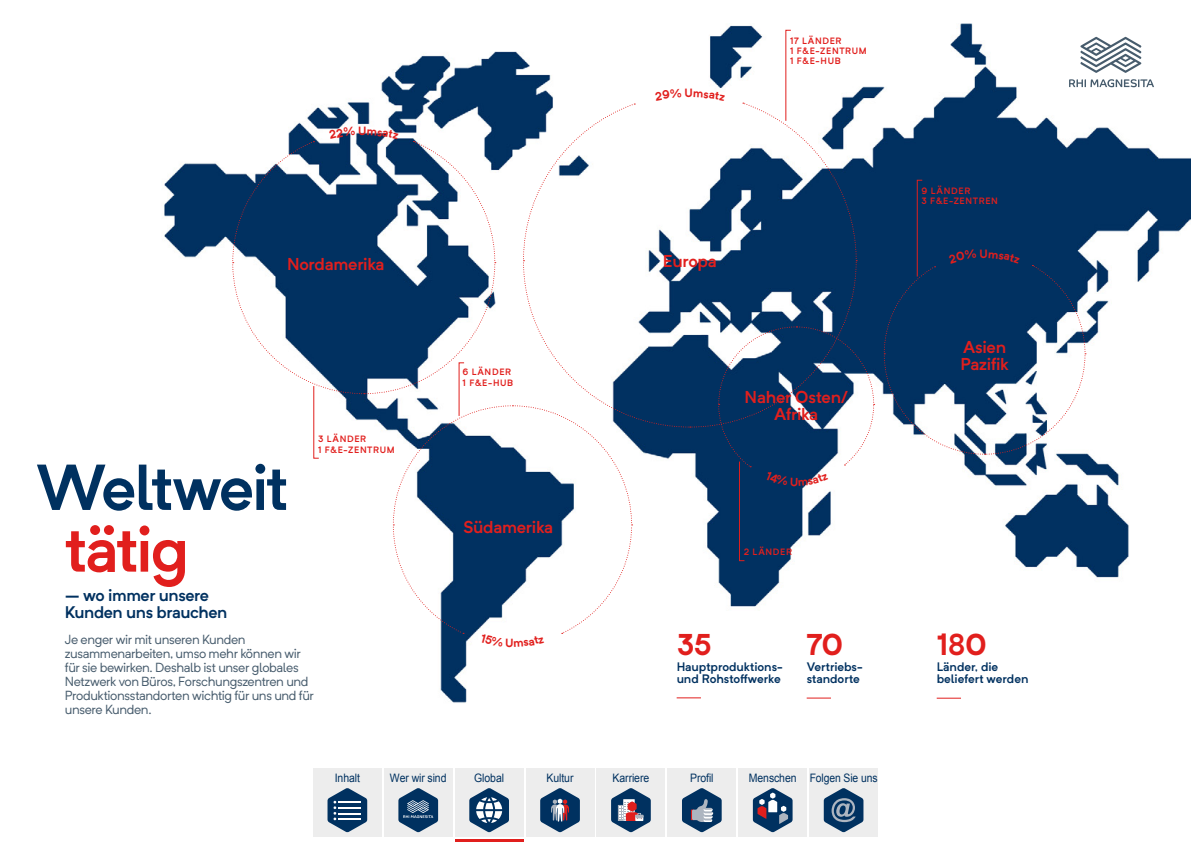
<style>
.page{position:relative;width:1191px;height:842px;background:#fff}
.page>*{position:absolute;margin:0;border:0;box-sizing:border-box;transform-origin:0 0}
.t1{font:600 63.9px "Neutrif Pro";letter-spacing:-.045em;color:#003160}
.t2{font:600 63.9px "Neutrif Pro";letter-spacing:-.04em;color:#e11f1d}
.t3{font:700 29.7px "Neutrif Pro";letter-spacing:-.02em;color:#e11f1d}
.t4{font:600 17px/16.8px "Neutrif Pro";letter-spacing:-.015em;color:#e11f1d}
.t5{font:600 16.6px/17.9px "Neutrif Pro";letter-spacing:-.025em;color:#003160}
.t6{font:13px/14.1px "Neutrif Pro";letter-spacing:-.03em;color:#475c6d}
.t7{font:600 12.1px/12.1px "Neutrif Pro";letter-spacing:-.005em;color:#003160}
.t8{font:700 11.8px "Neutrif Pro";color:#e11f1d}
.t9{font:11.7px "Arial";letter-spacing:-.01em;color:#003160;scale:.9 1}
.t10{font:11.7px "Arial";letter-spacing:-.01em;color:#003160;scale:.89 1}
.t11{font:600 9.1px/10.4px "Neutrif Pro";letter-spacing:.07em;color:#e11f1d}
</style>
<div class="page">
<img style="left:164px;top:23px;width:1026px;height:680px">
<hr style="left:455px;top:839px;width:68px;height:3px;background:#e11f1d">
<div style="left:313px;top:768px;width:68px;height:68px;background:#ededed"></div>
<div style="left:384px;top:768px;width:68px;height:68px;background:#ededed"></div>
<div style="left:455px;top:768px;width:68px;height:68px;background:#ededed"></div>
<div style="left:526px;top:768px;width:68px;height:68px;background:#ededed"></div>
<div style="left:597px;top:768px;width:68px;height:68px;background:#ededed"></div>
<div style="left:668px;top:768px;width:68px;height:68px;background:#ededed"></div>
<div style="left:738px;top:768px;width:68px;height:68px;background:#ededed"></div>
<div style="left:809px;top:768px;width:68px;height:68px;background:#ededed"></div>
<svg style="left:327px;top:788px;width:40px;height:44px"></svg>
<svg style="left:398px;top:788px;width:40px;height:44px"></svg>
<svg style="left:469px;top:788px;width:40px;height:44px"></svg>
<svg style="left:540px;top:788px;width:40px;height:44px"></svg>
<svg style="left:611px;top:788px;width:40px;height:44px"></svg>
<svg style="left:682px;top:788px;width:39px;height:44px"></svg>
<svg style="left:753px;top:788px;width:39px;height:44px"></svg>
<svg style="left:823px;top:788px;width:40px;height:44px"></svg>
<svg style="left:1069px;top:79px;width:85px;height:8px"></svg>
<svg style="left:1080px;top:37px;width:61px;height:36px"></svg>
<svg style="left:676px;top:697px;width:25px;height:1px"></svg>
<svg style="left:936px;top:698px;width:25px;height:1px"></svg>
<svg style="left:806px;top:697px;width:25px;height:1px"></svg>
<svg style="left:232px;top:30px;width:642px;height:617px"></svg>
<svg style="left:883px;top:180px;width:203px;height:275px"></svg>
<p class="t8" style="left:358px;top:123px;width:10px">U</p>
<p class="t8" style="left:684px;top:85px;width:10px">U</p>
<p class="t11" style="left:790px;top:35px;width:78px">17 LÄNDER<br>&amp;F1 E-ZENTRUM<br>&amp;F1 E-HUB</p>
<h3 class="t4" style="left:287px;top:255px;width:99px">Nordamerika</h3>
<h1 class="t1" style="left:36px;top:445px;width:254px">Weltweit</h1>
<h1 class="t2" style="left:65px;top:506px;width:126px">tätig</h1>
<p class="t5" style="left:65px;top:585px;width:164px">– wo immer unsere<br>Kunden uns brauchen</p>
<p class="t11" style="left:318px;top:434px;width:78px">3 LÄNDER<br>&amp;F1 E-ZENTRUM</p>
<p class="t6" style="left:65px;top:632px;width:251px">Je enger wir mit unseren Kunden zusammenarbeiten, umso mehr können wir für sie bewirken. Deshalb ist unser globales Netzwerk von Büros, Forschungszentren und Produktionsstandorten wichtig für uns und für unsere Kunden.</p>
<p class="t11" style="left:462px;top:367px;width:52px">6 LÄNDER<br>&amp;F1 E-HUB</p>
<h3 class="t4" style="left:463px;top:518px;width:91px">Südamerika</h3>
<p class="t9" style="left:335px;top:770px;width:29px">Inhalt</p>
<p class="t9" style="left:390px;top:770px;width:64px">Wer wir sind</p>
<p class="t9" style="left:474px;top:770px;width:35px">Global</p>
<p class="t9" style="left:546px;top:770px;width:31px">Kultur</p>
<h3 class="t4" style="left:663px;top:252px;width:55px">Europa</h3>
<h3 class="t4" style="left:744px;top:388px;width:105px;text-align:center">Naher Osten/<br>Afrika</h3>
<p class="t11" style="left:744px;top:546px;width:50px">2 LÄNDER</p>
<h2 class="t3" style="left:676px;top:624px;width:37px">35</h2>
<p class="t7" style="left:676px;top:672px;width:106px">und Rohstoffwerke</p>
<p class="t7" style="left:676px;top:660px;width:108px">Hauptproduktions-</p>
<h2 class="t3" style="left:806px;top:624px;width:38px">70</h2>
<p class="t7" style="left:806px;top:672px;width:55px">standorte</p>
<p class="t7" style="left:806px;top:660px;width:57px">Vertriebs-</p>
<p class="t9" style="left:612px;top:770px;width:42px">Karriere</p>
<p class="t9" style="left:690px;top:770px;width:28px">Profil</p>
<p class="t9" style="left:749px;top:770px;width:54px">Menschen</p>
<p class="t10" style="left:809px;top:770px;width:78px">Folgen Sie uns</p>
<p class="t11" style="left:921px;top:185px;width:78px">9 LÄNDER<br>3 &amp;F E-ZENTREN</p>
<h3 class="t4" style="left:960px;top:338px;width:50px">Asien<br>Pazifik</h3>
<h2 class="t3" style="left:936px;top:624px;width:52px">180</h2>
<p class="t7" style="left:936px;top:660px;width:93px">Länder, die beliefert werden</p>
</div>
